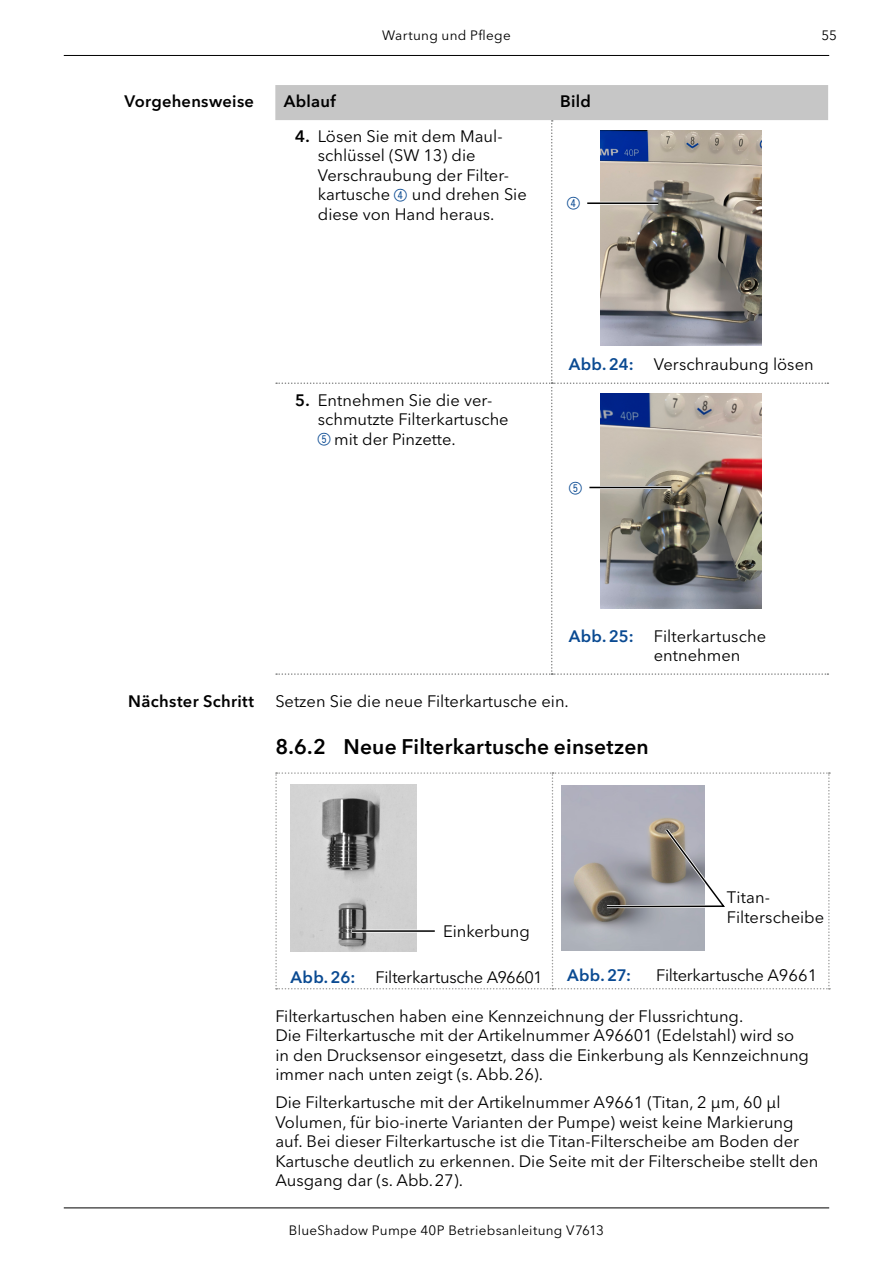
<style>
.page{position:relative;width:893px;height:1263px;background:#fff}
.page>*{position:absolute;margin:0;border:0;box-sizing:border-box;transform-origin:0 0}
.t1{font:600 21px "Avenir Next W1 G";letter-spacing:.01em;color:#000}
.t2{font:21px "Double Digits Round";color:#0a4a92}
.t3{font:16.5px/19.5px "Avenir Next W1 G";color:#000}
.t4{font:600 16.5px "Avenir Next W1 G";letter-spacing:.015em;color:#000}
.t5{font:16.5px "Avenir Next W1 G";letter-spacing:-.02em;color:#000}
.t6{font:600 16.5px "Avenir Next W1 G";color:#0a4a92}
.t7{font:13.5px "Avenir Next W1 G";letter-spacing:.02em;color:#000}
.s1{font-weight:600}
.s2{font-family:"Double Digits Round";font-size:21px;color:#0a4a92}
.s3{font-weight:600;color:#0a4a92}
</style>
<div class="page">
<hr style="left:64px;top:55px;width:765px;height:1px;background:#000">
<hr style="left:64px;top:1207px;width:765px;height:1px;background:#000">
<svg style="left:275px;top:85px;width:553px;height:590px"></svg>
<img style="left:600px;top:130px;width:161px;height:215px">
<img style="left:600px;top:394px;width:161px;height:215px">
<hr style="left:587px;top:202px;width:71px;height:3px;background:#fff">
<hr style="left:587px;top:202px;width:71px;height:2px;background:#000">
<hr style="left:589px;top:486px;width:82px;height:3px;background:#fff">
<hr style="left:589px;top:487px;width:82px;height:1px;background:#000">
<svg style="left:275px;top:772px;width:555px;height:217px"></svg>
<p class="t7" style="left:382px;top:27px;width:130px">Wartung und Pflege</p>
<p class="t7" style="left:821px;top:27px;width:17px">55</p>
<p class="t4" style="left:125px;top:92px;width:131px">Vorgehensweise</p>
<p class="t4" style="left:284px;top:92px;width:54px">Ablauf</p>
<p class="t4" style="left:560px;top:92px;width:32px">Bild</p>
<p class="t3" style="left:318px;top:126px;width:211px;text-indent:-23px"><span class="s1">4.</span> Lösen Sie mit dem Maul&shy;schlüssel (SW 13) die<br>Verschraubung der Filter&shy;kartusche <span class="s2">4</span> und drehen Sie diese von Hand heraus.</p>
<p class="t2" style="left:567px;top:195px;width:18px">4</p>
<p class="t3" style="left:318px;top:390px;width:192px;text-indent:-23px"><span class="s1">5.</span> Entnehmen Sie die ver&shy;schmutzte Filterkartusche<br><span class="s2">5</span>mit der Pinzette.</p>
<p class="t3" style="left:569px;top:355px;width:246px"><span class="s3">Abb.24:</span> Verschraubung lösen</p>
<p class="t2" style="left:569px;top:479px;width:18px">5</p>
<p class="t4" style="left:128px;top:691px;width:127px">Nächster Schritt</p>
<p class="t3" style="left:654px;top:626px;width:114px;text-indent:-85px"><span class="s3">Abb.25:</span> Filterkartusche entnehmen</p>
<p class="t3" style="left:275px;top:692px;width:293px">Setzen Sie die neue Filterkartusche ein.</p>
<p class="t1" style="left:275px;top:733px;width:375px">8.6.2 Neue Filterkartusche einsetzen</p>
<p class="t3" style="left:443px;top:921px;width:88px">Einkerbung</p>
<p class="t3" style="left:727px;top:888px;width:99px">Titan-<br>Filterscheibe</p>
<p class="t5" style="left:291px;top:967px;width:254px"><span class="s3">Abb. 26:</span> Filterkartusche A96601</p>
<p class="t6" style="left:567px;top:966px;width:66px">Abb.27:</p>
<p class="t3" style="left:656px;top:966px;width:163px">Filterkartusche A9661</p>
<p class="t3" style="left:275px;top:1006px;width:535px">Filterkartuschen haben eine Kennzeichnung der Flussrichtung.<br>Die Filterkartusche mit der Artikelnummer A96601 (Edelstahl) wird so in den Drucksensor eingesetzt, dass die Einkerbung als Kennzeichnung immer nach unten zeigt (s. Abb. 26).</p>
<p class="t3" style="left:275px;top:1093px;width:545px">Die Filterkartusche mit der Artikelnummer A9661 (Titan, 2 μm, 60 μl Volumen, für bio-inerte Varianten der Pumpe) weist keine Markierung auf. Bei dieser Filterkartusche ist die Titan-Filterscheibe am Boden der Kartusche deutlich zu erkennen. Die Seite mit der Filterscheibe stellt den Ausgang dar (s. Abb. 27).</p>
<p class="t7" style="left:289px;top:1222px;width:317px">BlueShadow Pumpe 40P Betriebsanleitung V7613</p>
</div>
